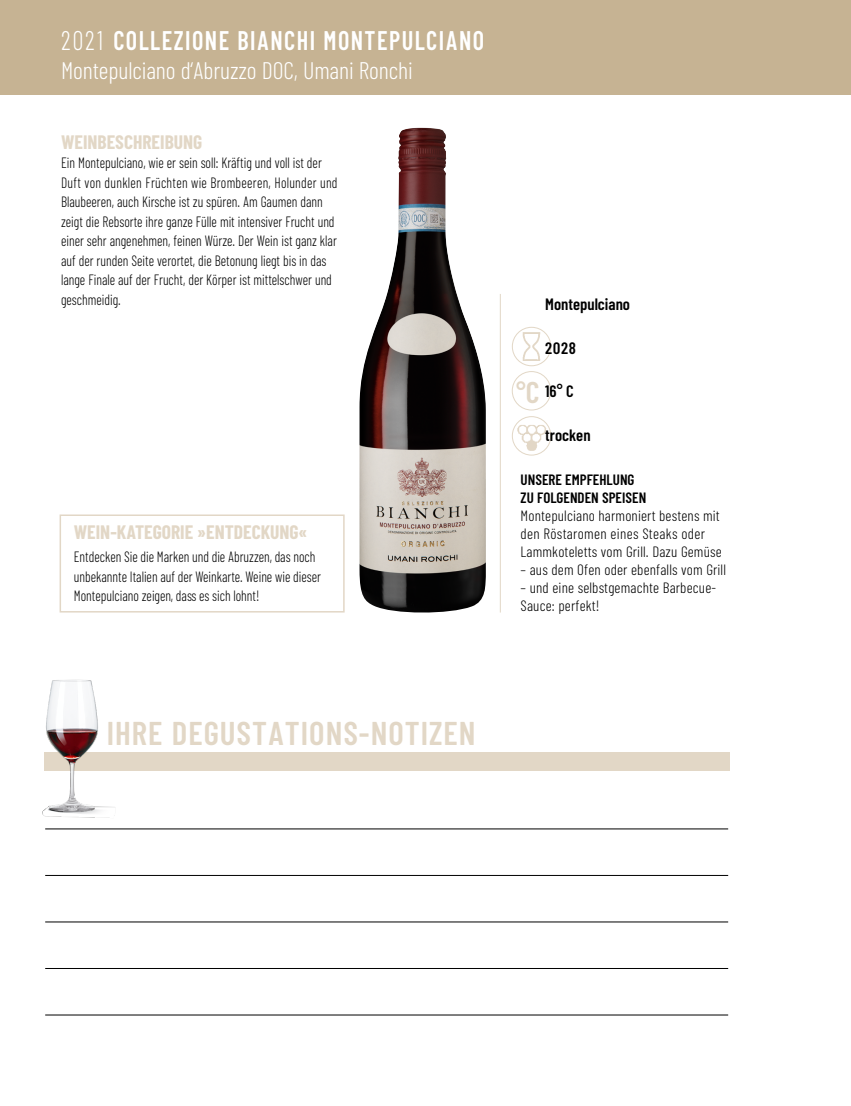
<style>
.page{position:relative;width:851px;height:1106px;background:#fff}
.page>*{position:absolute;margin:0;border:0;box-sizing:border-box;transform-origin:0 0}
.t1{font:600 33px "Barlow Condensed";letter-spacing:.03em;color:#e2d7c6}
.t2{font:600 27px "Barlow Condensed";letter-spacing:.06em;color:#fff;scale:.9 1}
.t3{font:600 27px "Barlow Condensed";color:#e2d7c6}
.t4{font:300 24px "Barlow Condensed";letter-spacing:-.005em;color:#fff}
.t5{font:700 19.5px "Barlow Condensed";color:#e2d7c6}
.t6{font:600 16.5px "Barlow Condensed";color:#000}
.t7{font:300 15px/19.5px "Barlow Condensed";color:#000;scale:.9 1}
.t8{font:300 15px/18px "Barlow Condensed";color:#000}
.t9{font:600 15px/18px "Barlow Condensed";color:#000}
.s1{font-weight:300}
.s2{font-size:30px}
</style>
<div class="page">
<div style="left:0;top:0;width:850px;height:95px;background:#c6b393"></div>
<img style="left:522px;top:332px;width:19px;height:28px">
<div style="left:512px;top:327px;width:39px;height:39px;border:1px solid #e2d7c6;border-radius:50%"></div>
<img style="left:514px;top:424px;width:34px;height:27px">
<div style="left:512px;top:416px;width:39px;height:39px;border:1px solid #e2d7c6;border-radius:50%"></div>
<div style="left:512px;top:371px;width:39px;height:39px;border:1px solid #e2d7c6;border-radius:50%"></div>
<hr style="left:45px;top:828px;width:683px;height:1px;background:#000">
<hr style="left:45px;top:875px;width:683px;height:1px;background:#000">
<hr style="left:45px;top:921px;width:683px;height:1px;background:#000">
<hr style="left:45px;top:968px;width:683px;height:1px;background:#000">
<hr style="left:45px;top:1014px;width:683px;height:1px;background:#000">
<img style="left:359px;top:128px;width:127px;height:485px">
<div style="left:44px;top:752px;width:685px;height:18px;background:#e2d7c6"></div>
<hr style="left:500px;top:294px;width:1px;height:318px;background:#e2d7c6">
<img style="left:42px;top:679px;width:89px;height:139px">
<div style="left:60px;top:514px;width:284px;height:98px;border:2px solid #e2d7c6"></div>
<h2 class="t2" style="left:61px;top:23px;width:471px"><span class="s1">2021</span> COLLEZIONE BIANCHI MONTEPULCIANO</h2>
<h3 class="t4" style="left:61px;top:55px;width:353px">Montepulciano d‘Abruzzo DOC, Umani Ronchi</h3>
<h3 class="t5" style="left:61px;top:129px;width:143px">WEINBESCHREIBUNG</h3>
<p class="t7" style="left:61px;top:153px;width:309px">Ein Montepulciano, wie er sein soll: Kräftig und voll ist der Duft von dunklen Früchten wie Brombeeren, Holunder und Blaubeeren, auch Kirsche ist zu spüren. Am Gaumen dann zeigt die Rebsorte ihre ganze Fülle mit intensiver Frucht und einer sehr angenehmen, feinen Würze. Der Wein ist ganz klar auf der runden Seite verortet, die Betonung liegt bis in das lange Finale auf der Frucht, der Körper ist mittelschwer und geschmeidig.</p>
<h3 class="t5" style="left:74px;top:519px;width:235px">WEIN-KATEGORIE »ENTDECKUNG«</h3>
<p class="t7" style="left:74px;top:547px;width:276px">Entdecken Sie die Marken und die Abruzzen, das noch unbekannte Italien auf der Weinkarte. Weine wie dieser<br>Montepulciano zeigen, dass es sich lohnt!</p>
<p class="t6" style="left:545px;top:294px;width:86px">Montepulciano</p>
<p class="t6" style="left:545px;top:338px;width:32px">2028</p>
<p class="t6" style="left:545px;top:381px;width:30px">16° C</p>
<p class="t6" style="left:545px;top:425px;width:47px">trocken</p>
<h2 class="t3" style="left:516px;top:376px;width:25px">°<span class="s2">C</span></h2>
<p class="t9" style="left:520px;top:470px;width:127px">UNSERE EMPFEHLUNG<br>ZU FOLGENDEN SPEISEN</p>
<p class="t8" style="left:520px;top:506px;width:203px">Montepulciano harmoniert bestens mit den Röstaromen eines Steaks oder<br>Lammkoteletts vom Grill. Dazu Gemüse</p>
<p class="t8" style="left:520px;top:560px;width:207px">– aus dem Ofen oder ebenfalls vom Grill</p>
<p class="t8" style="left:520px;top:578px;width:197px">– und eine selbstgemachte Barbecue-<br>Sauce: perfekt!</p>
<h1 class="t1" style="left:107px;top:712px;width:370px">IHRE DEGUSTATIONS-NOTIZEN</h1>
</div>
